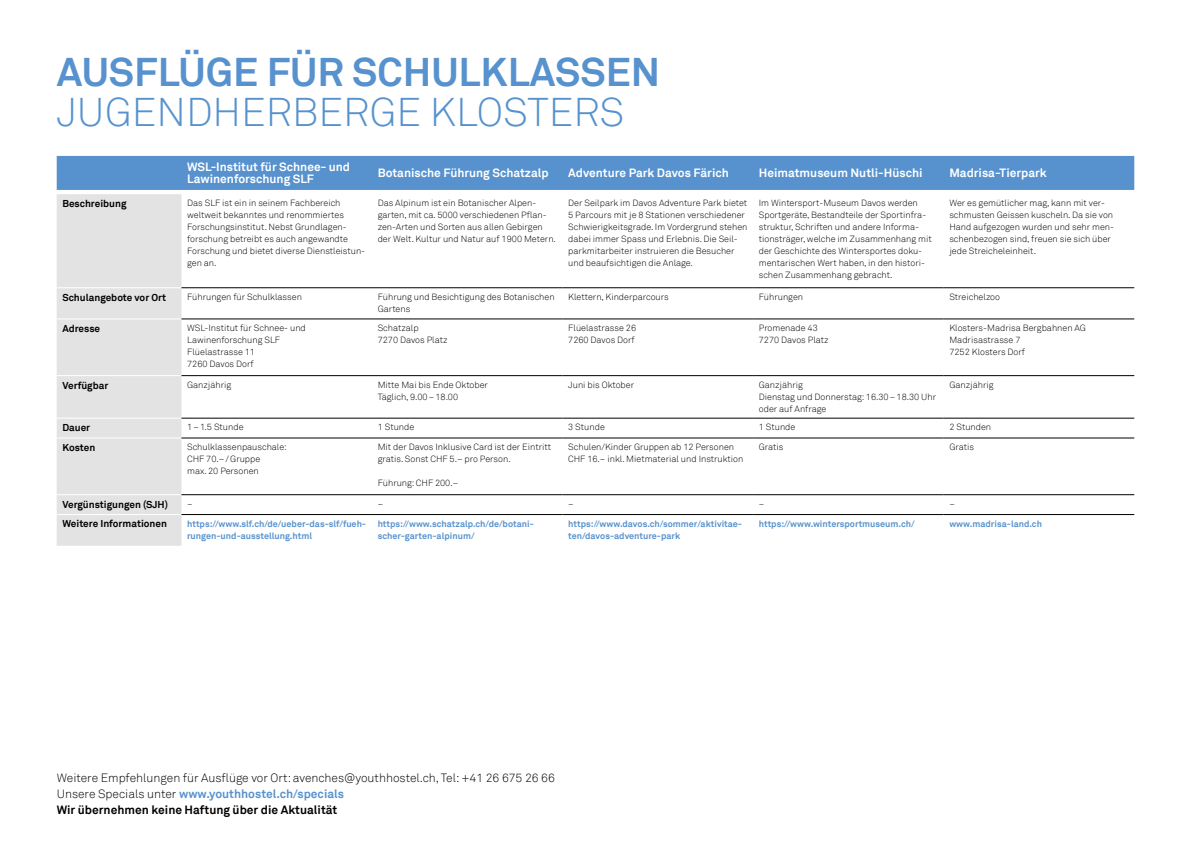
<style>
.page{position:relative;width:1191px;height:842px;background:#fff}
.page>*{position:absolute;margin:0;border:0;box-sizing:border-box;transform-origin:0 0}
.t1{font:700 40px "Akkurat";color:#5792ce}
.t2{font:300 40px "Akkurat";color:#5792ce}
.t3{font:300 12px/16px "Akkurat";color:#000}
.t4{font:700 12px/12px "Akkurat";color:#fff}
.t5{font:700 10px "Akkurat";color:#000}
.t6{font:300 9px/12px "Akkurat";color:#000}
.t7{font:700 9px/12px "Akkurat";color:#5792ce}
.s1{font-weight:700;color:#5792ce}
.s2{font-weight:700}
</style>
<div class="page">
<div style="left:57px;top:156px;width:1077px;height:34px;background:#5792ce"></div>
<div style="left:57px;top:194px;width:124px;height:352px;background:#e3e3e3"></div>
<hr style="left:57px;top:288px;width:124px;height:1px;background:#fff">
<hr style="left:57px;top:319px;width:124px;height:1px;background:#fff">
<hr style="left:57px;top:375px;width:124px;height:1px;background:#fff">
<hr style="left:57px;top:418px;width:124px;height:1px;background:#fff">
<hr style="left:57px;top:438px;width:124px;height:1px;background:#fff">
<hr style="left:57px;top:494px;width:124px;height:1px;background:#fff">
<hr style="left:57px;top:514px;width:124px;height:1px;background:#fff">
<hr style="left:181px;top:288px;width:191px;height:1px;background:#000">
<hr style="left:372px;top:288px;width:190px;height:1px;background:#000">
<hr style="left:562px;top:288px;width:191px;height:1px;background:#000">
<hr style="left:753px;top:288px;width:190px;height:1px;background:#000">
<hr style="left:943px;top:288px;width:191px;height:1px;background:#000">
<hr style="left:181px;top:319px;width:191px;height:1px;background:#000">
<hr style="left:372px;top:319px;width:190px;height:1px;background:#000">
<hr style="left:562px;top:319px;width:191px;height:1px;background:#000">
<hr style="left:753px;top:319px;width:190px;height:1px;background:#000">
<hr style="left:943px;top:319px;width:191px;height:1px;background:#000">
<hr style="left:181px;top:375px;width:191px;height:1px;background:#000">
<hr style="left:372px;top:375px;width:190px;height:1px;background:#000">
<hr style="left:562px;top:375px;width:191px;height:1px;background:#000">
<hr style="left:753px;top:375px;width:190px;height:1px;background:#000">
<hr style="left:943px;top:375px;width:191px;height:1px;background:#000">
<hr style="left:181px;top:418px;width:191px;height:1px;background:#000">
<hr style="left:372px;top:418px;width:190px;height:1px;background:#000">
<hr style="left:562px;top:418px;width:191px;height:1px;background:#000">
<hr style="left:753px;top:418px;width:190px;height:1px;background:#000">
<hr style="left:943px;top:418px;width:191px;height:1px;background:#000">
<hr style="left:181px;top:438px;width:191px;height:1px;background:#000">
<hr style="left:372px;top:438px;width:190px;height:1px;background:#000">
<hr style="left:562px;top:438px;width:191px;height:1px;background:#000">
<hr style="left:753px;top:438px;width:190px;height:1px;background:#000">
<hr style="left:943px;top:438px;width:191px;height:1px;background:#000">
<hr style="left:181px;top:494px;width:191px;height:1px;background:#000">
<hr style="left:372px;top:494px;width:190px;height:1px;background:#000">
<hr style="left:562px;top:494px;width:191px;height:1px;background:#000">
<hr style="left:753px;top:494px;width:190px;height:1px;background:#000">
<hr style="left:943px;top:494px;width:191px;height:1px;background:#000">
<hr style="left:181px;top:514px;width:191px;height:1px;background:#000">
<hr style="left:372px;top:514px;width:190px;height:1px;background:#000">
<hr style="left:562px;top:514px;width:191px;height:1px;background:#000">
<hr style="left:753px;top:514px;width:190px;height:1px;background:#000">
<hr style="left:943px;top:514px;width:191px;height:1px;background:#000">
<h1 class="t1" style="left:57px;top:46px;width:605px">AUSFLÜGE FÜR SCHULKLASSEN</h1>
<h1 class="t2" style="left:57px;top:88px;width:569px">JUGENDHERBERGE KLOSTERS</h1>
<h2 class="t4" style="left:187px;top:161px;width:164px">WSL-Institut für Schnee- und<br>Lawinenforschung SLF</h2>
<h2 class="t4" style="left:378px;top:167px;width:172px">Botanische Führung Schatzalp</h2>
<h2 class="t4" style="left:568px;top:167px;width:162px">Adventure Park Davos Färich</h2>
<h2 class="t4" style="left:759px;top:167px;width:165px">Heimatmuseum Nutli-Hüschi</h2>
<h2 class="t4" style="left:949px;top:167px;width:99px">Madrisa-Tierpark</h2>
<p class="t5" style="left:62px;top:197px;width:66px">Beschreibung</p>
<p class="t6" style="left:187px;top:197px;width:179px">Das SLF ist ein in seinem Fachbereich weltweit bekanntes und renommiertes Forschungsinstitut. Nebst Grundlagen&shy;forschung betreibt es auch angewandte Forschung und bietet diverse Dienstleistun&shy;gen an.</p>
<p class="t6" style="left:378px;top:197px;width:180px">Das Alpinum ist ein Botanischer Alpen&shy;garten, mit ca. 5000 verschiedenen Pflan&shy;zen-Arten und Sorten aus allen Gebirgen der Welt. Kultur und Natur auf 1900 Metern.</p>
<p class="t6" style="left:568px;top:197px;width:181px">Der Seilpark im Davos Adventure Park bietet 5 Parcours mit je 8 Stationen verschiedener Schwierigkeitsgrade. Im Vordergrund stehen dabei immer Spass und Erlebnis. Die Seil&shy;parkmitarbeiter instruieren die Besucher und beaufsichtigen die Anlage.</p>
<p class="t6" style="left:759px;top:197px;width:174px">Im Wintersport-Museum Davos werden Sportgeräte, Bestandteile der Sportinfra&shy;struktur, Schriften und andere Informa&shy;tionsträger, welche im Zusammenhang mit der Geschichte des Wintersportes doku&shy;mentarischen Wert haben, in den histori&shy;schen Zusammenhang gebracht.</p>
<p class="t6" style="left:949px;top:197px;width:166px">Wer es gemütlicher mag, kann mit ver&shy;schmusten Geissen kuscheln. Da sie von Hand aufgezogen wurden und sehr men&shy;schenbezogen sind, freuen sie sich über jede Streicheleinheit.</p>
<p class="t5" style="left:62px;top:291px;width:105px">Schulangebote vor Ort</p>
<p class="t6" style="left:187px;top:291px;width:116px">Führungen für Schulklassen</p>
<p class="t6" style="left:378px;top:291px;width:178px">Führung und Besichtigung des Botanischen<br>Gartens</p>
<p class="t6" style="left:568px;top:291px;width:102px">Klettern, Kinderparcours</p>
<p class="t6" style="left:759px;top:291px;width:46px">Führungen</p>
<p class="t6" style="left:949px;top:291px;width:52px">Streichelzoo</p>
<p class="t5" style="left:62px;top:322px;width:39px">Adresse</p>
<p class="t6" style="left:187px;top:322px;width:120px">WSL-Institut für Schnee- und<br>Lawinenforschung SLF<br>Flüelastrasse 11<br>7260 Davos Dorf</p>
<p class="t6" style="left:378px;top:322px;width:71px">Schatzalp<br>7270 Davos Platz</p>
<p class="t6" style="left:568px;top:322px;width:69px">Flüelastrasse 26<br>7260 Davos Dorf</p>
<p class="t6" style="left:759px;top:322px;width:71px">Promenade 43<br>7270 Davos Platz</p>
<p class="t6" style="left:949px;top:322px;width:138px">Klosters-Madrisa Bergbahnen AG<br>Madrisastrasse 7<br>7252 Klosters Dorf</p>
<p class="t5" style="left:62px;top:379px;width:48px">Verfügbar</p>
<p class="t6" style="left:187px;top:379px;width:46px">Ganzjährig</p>
<p class="t6" style="left:378px;top:379px;width:112px">Mitte Mai bis Ende Oktober<br>Täglich, 9.00–18.00</p>
<p class="t6" style="left:568px;top:379px;width:67px">Juni bis Oktober</p>
<p class="t6" style="left:759px;top:379px;width:179px">Ganzjährig<br>Dienstag und Donnerstag: 16.30–18.30 Uhr oder auf Anfrage</p>
<p class="t6" style="left:949px;top:379px;width:46px">Ganzjährig</p>
<p class="t5" style="left:62px;top:421px;width:29px">Dauer</p>
<p class="t6" style="left:187px;top:421px;width:58px">1–1.5 Stunde</p>
<p class="t6" style="left:378px;top:421px;width:38px">1 Stunde</p>
<p class="t6" style="left:568px;top:421px;width:38px">3 Stunde</p>
<p class="t6" style="left:759px;top:421px;width:38px">1 Stunde</p>
<p class="t6" style="left:949px;top:421px;width:43px">2 Stunden</p>
<p class="t5" style="left:62px;top:441px;width:34px">Kosten</p>
<p class="t6" style="left:187px;top:441px;width:101px">Schulklassenpauschale:<br>CHF 70.–/Gruppe<br>max. 20 Personen</p>
<p class="t6" style="left:378px;top:441px;width:175px">Mit der Davos Inklusive Card ist der Eintritt gratis. Sonst CHF 5.– pro Person.</p>
<p class="t6" style="left:378px;top:477px;width:82px">Führung: CHF 200.–</p>
<p class="t6" style="left:568px;top:441px;width:177px">Schulen/Kinder Gruppen ab 12 Personen<br>CHF 16.– inkl. Mietmaterial und Instruktion</p>
<p class="t6" style="left:759px;top:441px;width:26px">Gratis</p>
<p class="t6" style="left:949px;top:441px;width:26px">Gratis</p>
<p class="t5" style="left:62px;top:498px;width:107px">Vergünstigungen (SJH)</p>
<p class="t6" style="left:187px;top:498px;width:7px">–</p>
<p class="t6" style="left:378px;top:498px;width:7px">–</p>
<p class="t6" style="left:568px;top:498px;width:7px">–</p>
<p class="t6" style="left:759px;top:498px;width:7px">–</p>
<p class="t6" style="left:949px;top:498px;width:7px">–</p>
<p class="t5" style="left:62px;top:518px;width:106px">Weitere Informationen</p>
<p class="t7" style="left:187px;top:518px;width:180px">https://www.slf.ch/de/ueber-das-slf/fueh&shy;rungen-und-ausstellung.html</p>
<p class="t7" style="left:378px;top:518px;width:158px">https://www.schatzalp.ch/de/botani&shy;scher-garten-alpinum/</p>
<p class="t7" style="left:568px;top:518px;width:175px">https://www.davos.ch/sommer/aktivitae&shy;ten/davos-adventure-park</p>
<p class="t7" style="left:759px;top:518px;width:157px">https://www.wintersportmuseum.ch/</p>
<p class="t7" style="left:949px;top:518px;width:94px">www.madrisa-land.ch</p>
<h2 class="t3" style="left:57px;top:770px;width:500px">Weitere Empfehlungen für Ausflüge vor Ort: avenches@youthhostel.ch, Tel: +41 26 675 26 66<br>Unsere Specials unter <span class="s1">www.youthhostel.ch/specials<br></span><span class="s2">Wir übernehmen keine Haftung über die Aktualität</span></h2>
</div>
